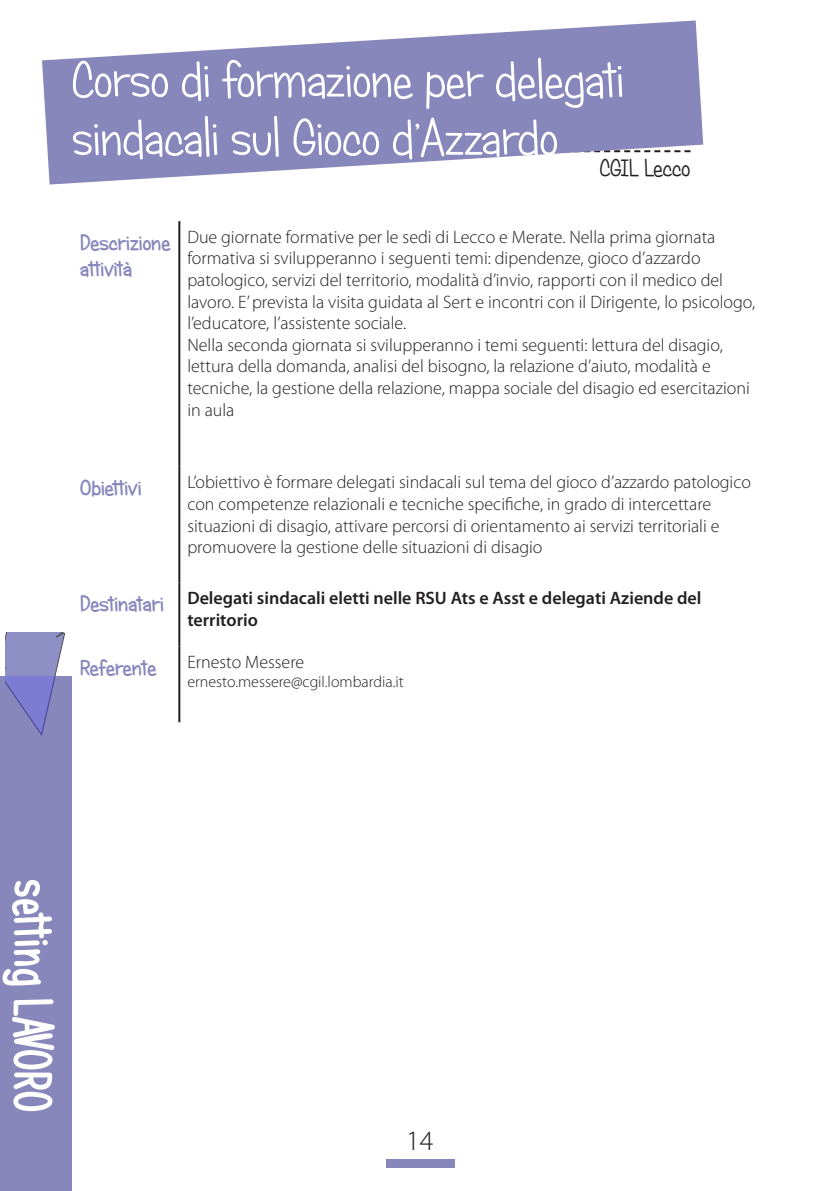
<style>
.page{position:relative;width:840px;height:1191px;background:#fff}
.page>*{position:absolute;margin:0;border:0;box-sizing:border-box;transform-origin:0 0}
.t1{font:700 54px "Candy Round BTN Cond";color:#fff}
.t2{font:50px/58.2px "Candy Round BTN";color:#fff}
.t3{font:300 28px "Myriad Pro";color:#231f20}
.t4{font:24px "Candy Round BTN";color:#231f20}
.t5{font:22px/26.4px "Candy Round BTN Bold";color:#8787bc}
.t6{font:300 18px/21.6px "Myriad Pro";color:#231f20}
.t7{font:600 18px/21.6px "Myriad Pro";color:#231f20}
.t8{font:300 16px "Myriad Pro";color:#231f20}
</style>
<div class="page">
<div style="left:0;top:677px;width:72px;height:514px;background:#8787bc"></div>
<div style="left:386px;top:1159px;width:68px;height:8px;background:#8787bc"></div>
<svg style="left:6px;top:633px;width:59px;height:102px"></svg>
<hr style="left:178px;top:221px;width:2px;height:246px;background:#231f20">
<hr style="left:178px;top:467px;width:2px;height:116px;background:#231f20">
<hr style="left:178px;top:583px;width:2px;height:63px;background:#231f20">
<hr style="left:178px;top:646px;width:2px;height:76px;background:#231f20">
<svg style="left:42px;top:20px;width:660px;height:164px;fill:#8787bc"></svg>
<p class="t2" style="left:72px;top:50px;width:553px">Corso di formazione per delegati sindacali sul Gioco d’Azzardo</p>
<p class="t4" style="left:599px;top:153px;width:92px">CGIL Lecco</p>
<p class="t5" style="left:80px;top:229px;width:92px">Descrizione attività</p>
<p class="t6" style="left:187px;top:226px;width:569px">Due giornate formative per le sedi di Lecco e Merate. Nella prima giornata formativa si svilupperanno i seguenti temi: dipendenze, gioco d’azzardo patologico, servizi del territorio, modalità d’invio, rapporti con il medico del lavoro. E’ prevista la visita guidata al Sert e incontri con il Dirigente, lo psicologo, l’educatore, l’assistente sociale.</p>
<p class="t6" style="left:187px;top:334px;width:563px">Nella seconda giornata si svilupperanno i temi seguenti: lettura del disagio, lettura della domanda, analisi del bisogno, la relazione d’aiuto, modalità e tecniche, la gestione della relazione, mappa sociale del disagio ed esercitazioni in aula</p>
<p class="t5" style="left:80px;top:474px;width:63px">Obiettivi</p>
<p class="t6" style="left:187px;top:472px;width:565px">L’obiettivo è formare delegati sindacali sul tema del gioco d’azzardo patologico con competenze relazionali e tecniche specifiche, in grado di intercettare situazioni di disagio, attivare percorsi di orientamento ai servizi territoriali e promuovere la gestione delle situazioni di disagio</p>
<p class="t5" style="left:80px;top:590px;width:85px">Destinatari</p>
<p class="t7" style="left:187px;top:587px;width:515px">Delegati sindacali eletti nelle RSU Ats e Asst e delegati Aziende del territorio</p>
<p class="t5" style="left:80px;top:654px;width:78px">Referente</p>
<p class="t6" style="left:187px;top:651px;width:118px">Ernesto Messere</p>
<p class="t8" style="left:187px;top:673px;width:218px">ernesto.messere@cgil.lombardia.it</p>
<h1 class="t1" style="left:65px;top:879px;width:235px;rotate:90deg">setting LAVORO</h1>
<h3 class="t3" style="left:406px;top:1125px;width:29px">14</h3>
</div>
